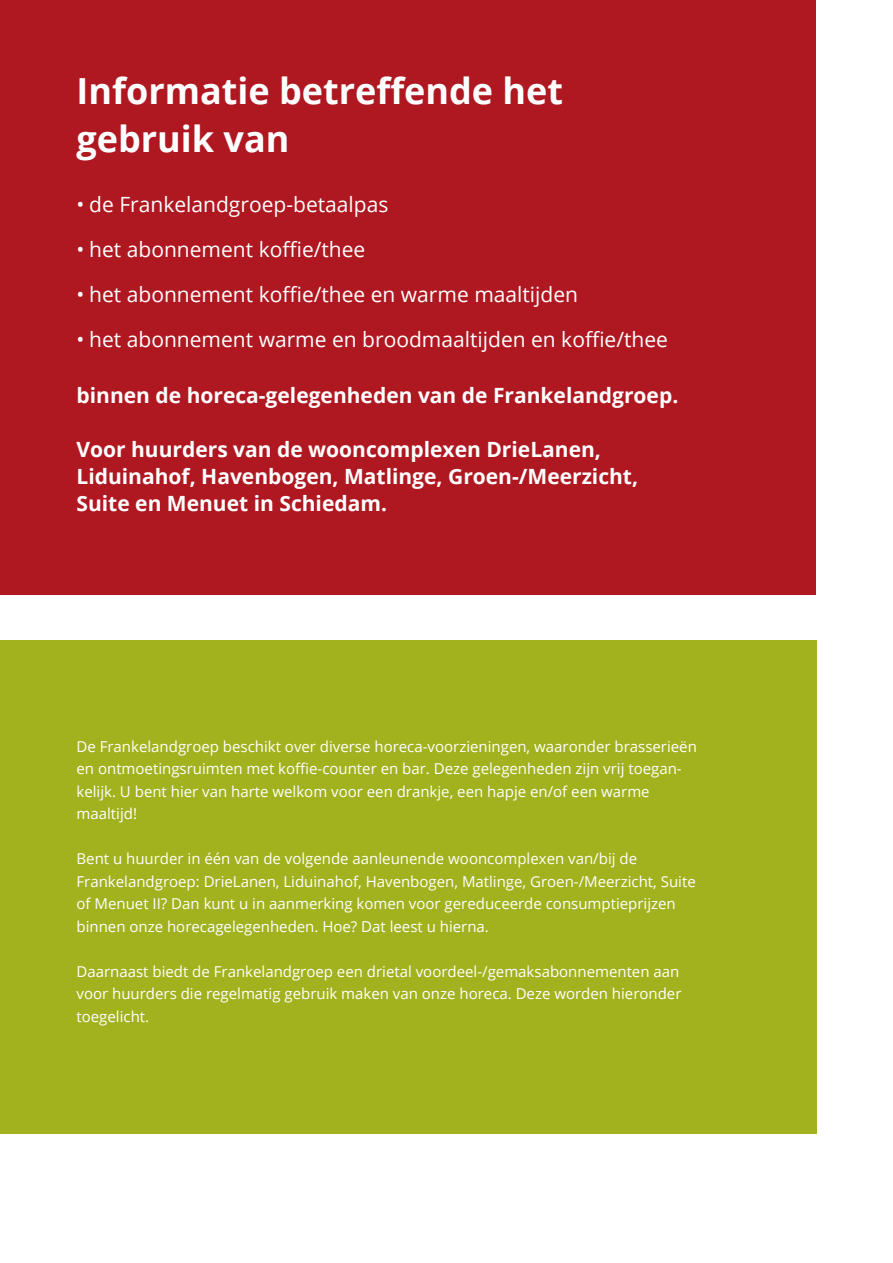
<style>
.page{position:relative;width:893px;height:1263px;background:#fff}
.page>*{position:absolute;margin:0;border:0;box-sizing:border-box;transform-origin:0 0}
.t1{font:700 36px/48px "Open Sans";color:#fff}
.t2{font:700 21px/27px "Open Sans";color:#fff}
.t3{font:21px "Open Sans";color:#fff}
.t4{font:15px/22.5px "Open Sans";color:#fff}
</style>
<div class="page">
<div style="left:0;top:640px;width:816px;height:493px;background:#a2b21e"></div>
<div style="left:0;top:0;width:816px;height:594px;background:#af1821"></div>
<h1 class="t1" style="left:77px;top:66px;width:488px">Informatie betreffende het gebruik van</h1>
<h2 class="t3" style="left:77px;top:189px;width:313px">• de Frankelandgroep-betaalpas</h2>
<h2 class="t3" style="left:77px;top:234px;width:290px">• het abonnement koffie/thee</h2>
<h2 class="t3" style="left:77px;top:279px;width:503px">• het abonnement koffie/thee en warme maaltijden</h2>
<h2 class="t3" style="left:77px;top:325px;width:593px">• het abonnement warme en broodmaaltijden en koffie/thee</h2>
<h2 class="t2" style="left:77px;top:381px;width:603px">binnen de horeca-gelegenheden van de Frankelandgroep.</h2>
<h2 class="t2" style="left:77px;top:435px;width:563px">Voor huurders van de wooncomplexen DrieLanen,<br>Liduinahof, Havenbogen, Matlinge, Groen-/Meerzicht,<br>Suite en Menuet in Schiedam.</h2>
<p class="t4" style="left:77px;top:734px;width:622px">De Frankelandgroep beschikt over diverse horeca-voorzieningen, waaronder brasserieën en ontmoetingsruimten met koffie-counter en bar. Deze gelegenheden zijn vrij toegan&shy;kelijk. U bent hier van harte welkom voor een drankje, een hapje en/of een warme maaltijd!</p>
<p class="t4" style="left:77px;top:847px;width:621px">Bent u huurder in één van de volgende aanleunende wooncomplexen van/bij de Frankelandgroep: DrieLanen, Liduinahof, Havenbogen, Matlinge, Groen-/Meerzicht, Suite of Menuet II? Dan kunt u in aanmerking komen voor gereduceerde consumptieprijzen binnen onze horecagelegenheden. Hoe? Dat leest u hierna.</p>
<p class="t4" style="left:77px;top:959px;width:606px">Daarnaast biedt de Frankelandgroep een drietal voordeel-/gemaksabonnementen aan voor huurders die regelmatig gebruik maken van onze horeca. Deze worden hieronder toegelicht.</p>
</div>
